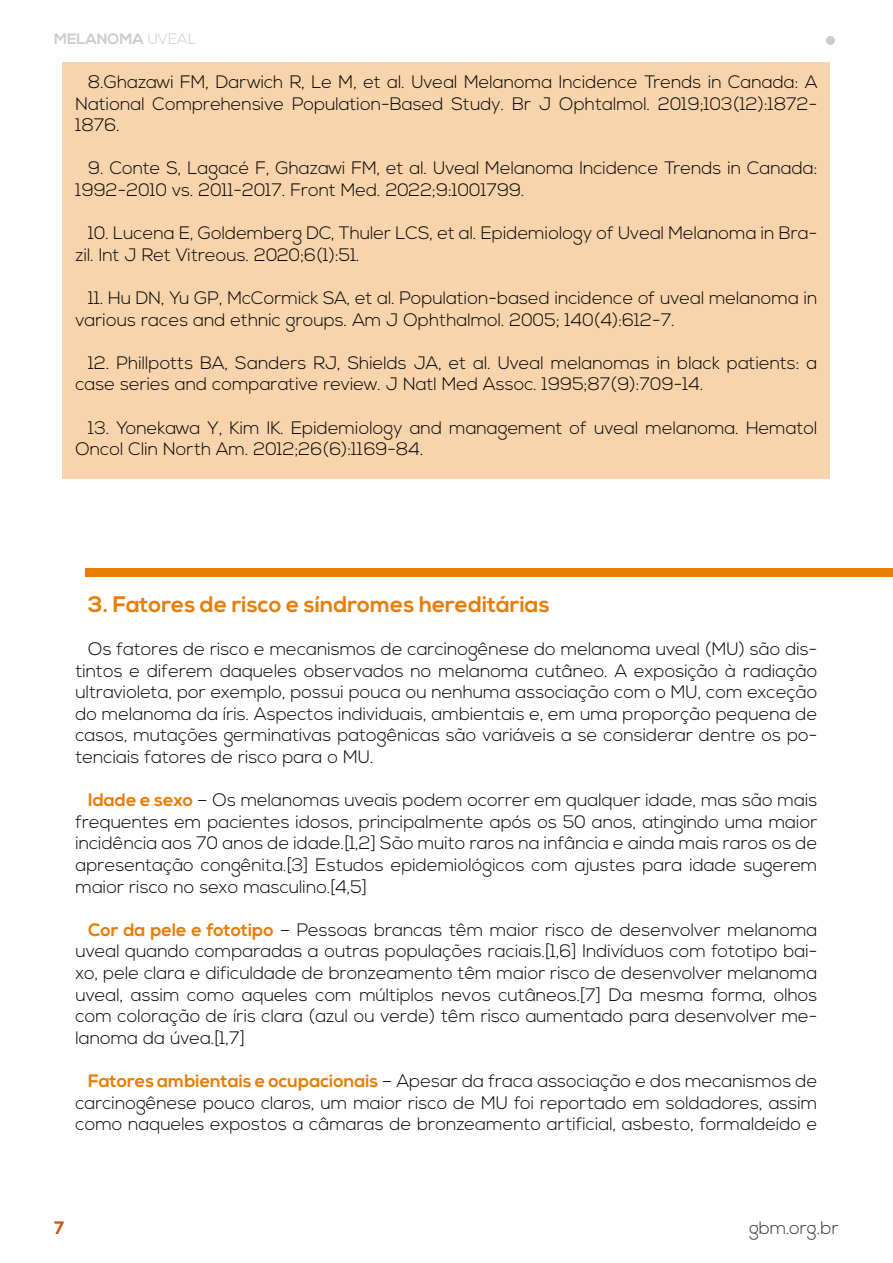
<style>
.page{position:relative;width:893px;height:1263px;background:#fff}
.page>*{position:absolute;margin:0;border:0;box-sizing:border-box;transform-origin:0 0}
.t1{font:700 22.5px "Nexa";color:#e87d05}
.t2{font:300 18px/21.6px "Nexa";color:#000;text-align:justify}
.t3{font:300 18px "Nexa";color:#303131}
.t4{font:700 18px "Nexa";color:#ce5416}
.t5{font:700 15px "Nexa";color:#cdcccc}
.s1{font-weight:300}
.s2{font-weight:700;color:#e87d05}
</style>
<div class="page">
<div style="left:826px;top:36px;width:9px;height:9px;background:#ccc;border-radius:50%"></div>
<div style="left:63px;top:62px;width:767px;height:416px;background:#f7d4ac"></div>
<div style="left:85px;top:568px;width:808px;height:9px;background:#e87d05"></div>
<p class="t5" style="left:54px;top:30px;width:144px">MELANOMA <span class="s1">UVEAL</span></p>
<p class="t2" style="left:75px;top:72px;width:744px;text-indent:13px">8.Ghazawi FM, Darwich R, Le M, et al. Uveal Melanoma Incidence Trends in Canada: A National Comprehensive Population-Based Study. Br J Ophtalmol. 2019;103(12):1872- 1876.</p>
<p class="t2" style="left:75px;top:158px;width:743px;text-indent:13px">9. Conte S, Lagacé F, Ghazawi FM, et al. Uveal Melanoma Incidence Trends in Canada:<br>1992-2010 vs. 2011-2017. Front Med. 2022;9:1001799.</p>
<p class="t2" style="left:75px;top:223px;width:743px;text-indent:13px">10. Lucena E, Goldemberg DC, Thuler LCS, et al. Epidemiology of Uveal Melanoma in Bra&shy;zil. Int J Ret Vitreous. 2020;6(1):51.</p>
<p class="t2" style="left:75px;top:288px;width:743px;text-indent:13px">11. Hu DN, Yu GP, McCormick SA, et al. Population-based incidence of uveal melanoma in various races and ethnic groups. Am J Ophthalmol. 2005; 140(4):612-7.</p>
<p class="t2" style="left:75px;top:353px;width:743px;text-indent:13px">12. Phillpotts BA, Sanders RJ, Shields JA, et al. Uveal melanomas in black patients: a case series and comparative review. J Natl Med Assoc. 1995;87(9):709-14.</p>
<p class="t2" style="left:75px;top:417px;width:743px;text-indent:13px">13. Yonekawa Y, Kim IK. Epidemiology and management of uveal melanoma. Hematol<br>Oncol Clin North Am. 2012;26(6):1169-84.</p>
<p class="t1" style="left:88px;top:591px;width:463px">3. Fatores de risco e síndromes hereditárias</p>
<p class="t2" style="left:75px;top:639px;width:743px;text-indent:13px">Os fatores de risco e mecanismos de carcinogênese do melanoma uveal (MU) são dis&shy;tintos e diferem daqueles observados no melanoma cutâneo. A exposição à radiação ultravioleta, por exemplo, possui pouca ou nenhuma associação com o MU, com exceção do melanoma da íris. Aspectos individuais, ambientais e, em uma proporção pequena de casos, mutações germinativas patogênicas são variáveis a se considerar dentre os po&shy;tenciais fatores de risco para o MU.</p>
<p class="t2" style="left:75px;top:790px;width:743px;text-indent:13px"><span class="s2">Idade e sexo</span> – Os melanomas uveais podem ocorrer em qualquer idade, mas são mais frequentes em pacientes idosos, principalmente após os 50 anos, atingindo uma maior incidência aos 70 anos de idade.[1,2] São muito raros na infância e ainda mais raros os de apresentação congênita.[3] Estudos epidemiológicos com ajustes para idade sugerem maior risco no sexo masculino.[4,5]</p>
<p class="t2" style="left:75px;top:920px;width:744px;text-indent:13px"><span class="s2">Cor da pele e fototipo</span> – Pessoas brancas têm maior risco de desenvolver melanoma uveal quando comparadas a outras populações raciais.[1,6] Indivíduos com fototipo bai&shy;xo, pele clara e dificuldade de bronzeamento têm maior risco de desenvolver melanoma uveal, assim como aqueles com múltiplos nevos cutâneos.[7] Da mesma forma, olhos com coloração de íris clara (azul ou verde) têm risco aumentado para desenvolver me&shy;lanoma da úvea.[1,7]</p>
<p class="t2" style="left:75px;top:1071px;width:744px;text-indent:13px"><span class="s2">Fatores ambientais e ocupacionais</span> – Apesar da fraca associação e dos mecanismos de carcinogênese pouco claros, um maior risco de MU foi reportado em soldadores, assim como naqueles expostos a câmaras de bronzeamento artificial, asbesto, formaldeído e</p>
<p class="t4" style="left:54px;top:1217px;width:12px">7</p>
<p class="t3" style="left:749px;top:1217px;width:91px">gbm.org.br</p>
</div>
